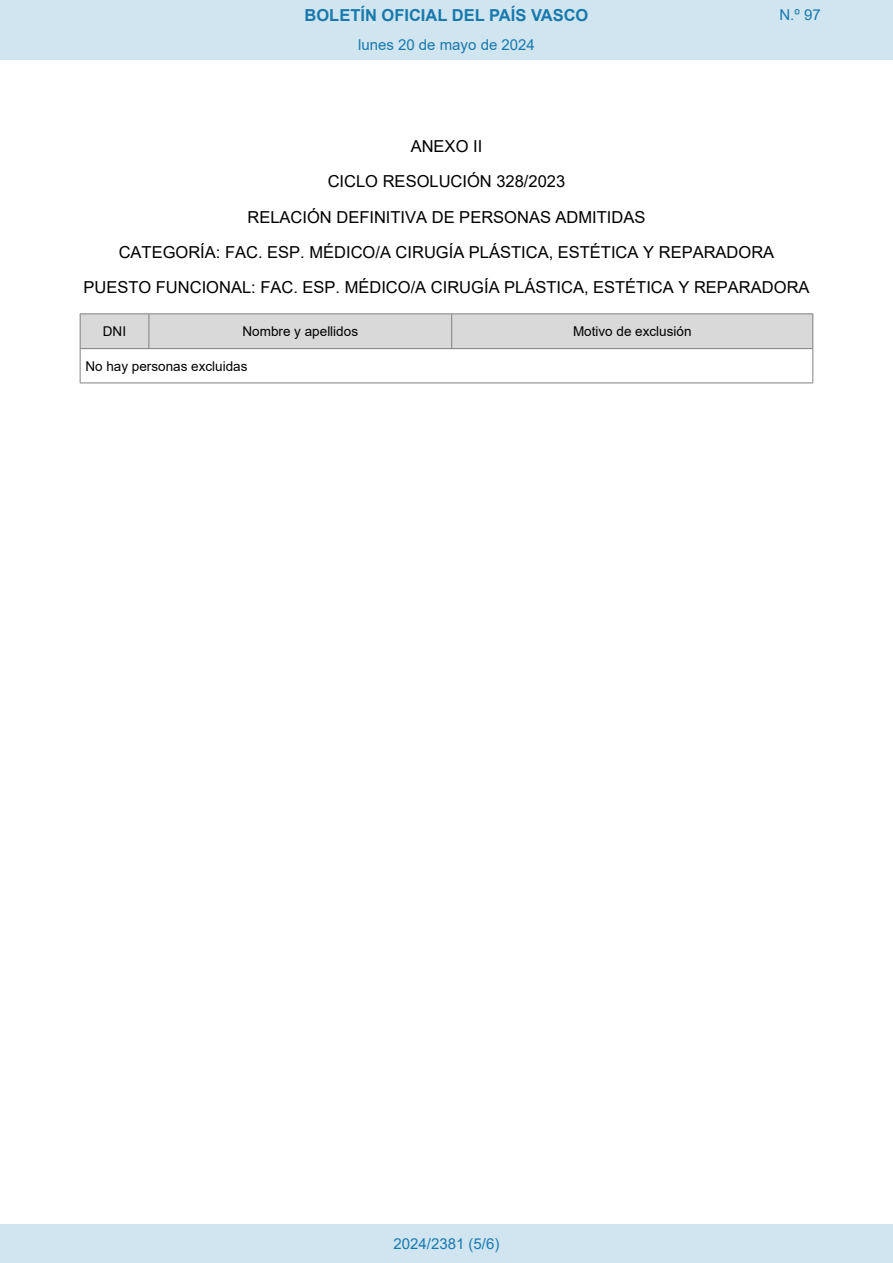
<style>
.page{position:relative;width:893px;height:1263px;background:#fff}
.page>*{position:absolute;margin:0;border:0;box-sizing:border-box;transform-origin:0 0}
.t1{font:16.5px/35.4px "Arial";color:#000;text-align:center}
.t2{font:700 16.5px "Arial";color:#1879ad}
.Paginacion_Centro{font:15px "Arial";color:#1879ad}
.t3{font:13.5px "Arial";color:#000}
</style>
<div class="page">
<div style="left:81px;top:314px;width:68px;height:34px;background:#d9d9d9"></div>
<div style="left:149px;top:314px;width:302px;height:34px;background:#d9d9d9"></div>
<div style="left:452px;top:314px;width:360px;height:34px;background:#d9d9d9"></div>
<hr style="left:80px;top:314px;width:1px;height:68px;background:#808080">
<hr style="left:149px;top:314px;width:1px;height:34px;background:#808080">
<hr style="left:451px;top:314px;width:1px;height:34px;background:#808080">
<hr style="left:812px;top:314px;width:1px;height:68px;background:#808080">
<hr style="left:80px;top:313px;width:733px;height:1px;background:#808080">
<hr style="left:81px;top:348px;width:731px;height:1px;background:#808080">
<hr style="left:80px;top:382px;width:733px;height:1px;background:#808080">
<div style="left:0;top:0;width:893px;height:60px;background:#d0e5f0"></div>
<div style="left:0;top:1225px;width:893px;height:38px;background:#d0e5f0"></div>
<p class="t2" style="left:305px;top:3px;width:285px">BOLETÍN OFICIAL DEL PAÍS VASCO</p>
<p class="Paginacion_Centro" style="left:779px;top:5px;width:43px">N.º 97</p>
<p class="Paginacion_Centro" style="left:358px;top:35px;width:178px">lunes 20 de mayo de 2024</p>
<p class="t1" style="left:83px;top:128px;width:728px">ANEXO II<br>CICLO RESOLUCIÓN 328/2023<br>RELACIÓN DEFINITIVA DE PERSONAS ADMITIDAS<br>CATEGORÍA: FAC. ESP. MÉDICO/A CIRUGÍA PLÁSTICA, ESTÉTICA Y REPARADORA PUESTO FUNCIONAL: FAC. ESP. MÉDICO/A CIRUGÍA PLÁSTICA, ESTÉTICA Y REPARADORA</p>
<p class="t3" style="left:103px;top:322px;width:25px">DNI</p>
<p class="t3" style="left:243px;top:322px;width:117px">Nombre y apellidos</p>
<p class="t3" style="left:573px;top:322px;width:120px">Motivo de exclusión</p>
<p class="t3" style="left:85px;top:357px;width:164px">No hay personas excluidas</p>
<p class="Paginacion_Centro" style="left:393px;top:1234px;width:107px">2024/2381 (5/6)</p>
</div>
